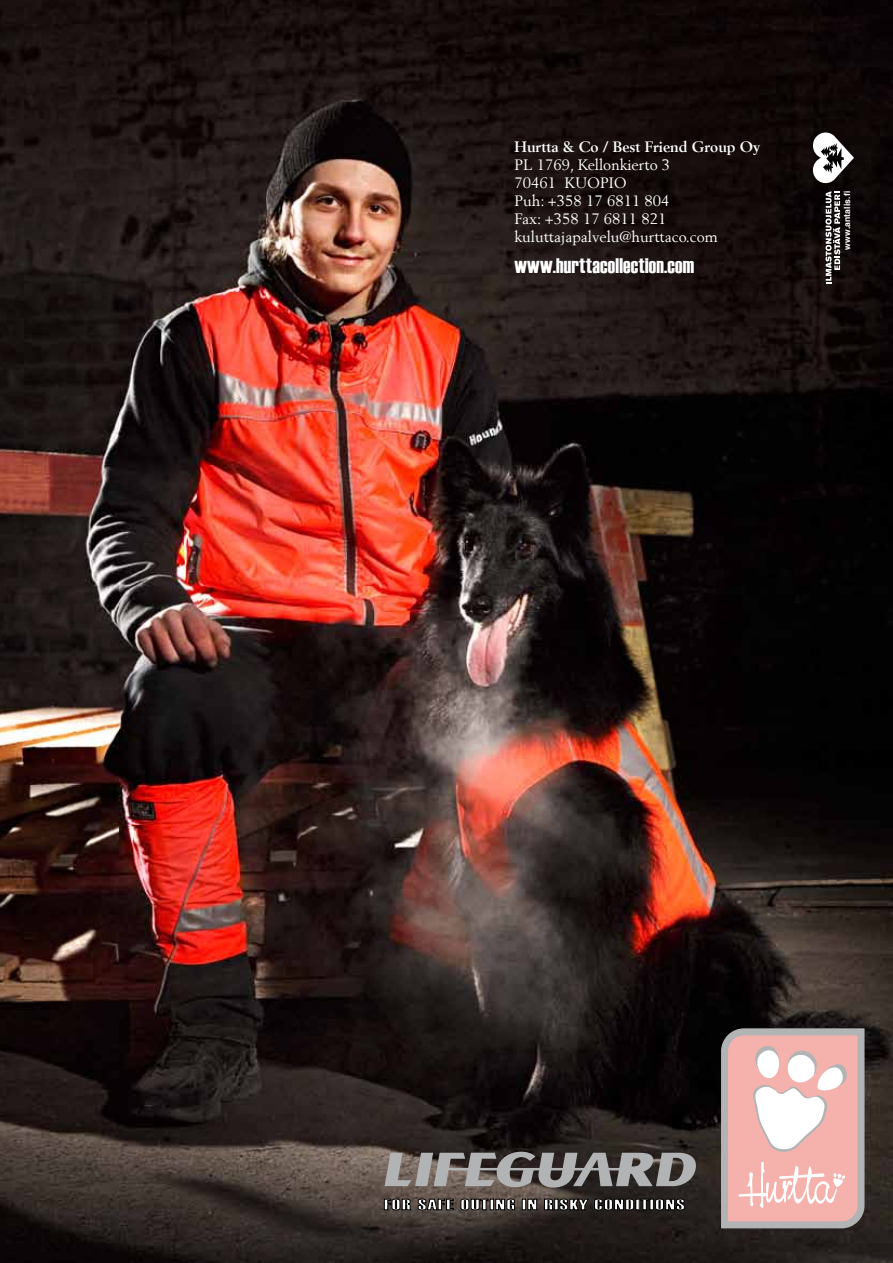
<style>
.page{position:relative;width:893px;height:1263px;background:#fff}
.page>*{position:absolute;margin:0;border:0;box-sizing:border-box;transform-origin:0 0}
.t1{font:21px "Haettenschweiler";letter-spacing:.01em;color:#fff}
.t2{font:15px/18px "Berling LT";color:#fff}
.t3{font:700 15px "Berling LT";color:#fff}
.t4{font:700 8.7px "Helvetica";letter-spacing:.01em;color:#fff}
</style>
<div class="page">
<img style="left:0;top:0;width:893px;height:1263px">
<svg style="left:384px;top:1199px;width:27px;height:11px"></svg>
<svg style="left:418px;top:1199px;width:36px;height:11px"></svg>
<svg style="left:460px;top:1199px;width:28px;height:11px"></svg>
<div style="left:490px;top:1199px;width:4px;height:11px;border:1px solid #000"></div>
<svg style="left:495px;top:1199px;width:20px;height:11px"></svg>
<div style="left:522px;top:1199px;width:4px;height:11px;border:1px solid #000"></div>
<svg style="left:527px;top:1199px;width:10px;height:11px"></svg>
<svg style="left:544px;top:1198px;width:141px;height:12px"></svg>
<svg style="left:385px;top:1152px;width:313px;height:35px;background:#7f7c7a"></svg>
<svg style="left:718px;top:1025px;width:148px;height:206px"></svg>
<svg style="left:825px;top:191px;width:15px;height:93px"></svg>
<svg style="left:813px;top:133px;width:41px;height:50px"></svg>
<p class="t3" style="left:514px;top:138px;width:247px">Hurtta &amp; Co / Best Friend Group Oy</p>
<p class="t2" style="left:514px;top:156px;width:205px">PL 1769, Kellonkierto 3<br>70461 KUOPIO<br>Puh: +358 17 6811 804<br>Fax: +358 17 6811 821 kuluttajapalvelu@hurttaco.com</p>
<h1 class="t1" style="left:514px;top:251px;width:181px">www.hurttacollection.com</h1>
<p class="t4" style="left:840px;top:249px;width:60px;rotate:-90deg">www.antalis.fi</p>
</div>
